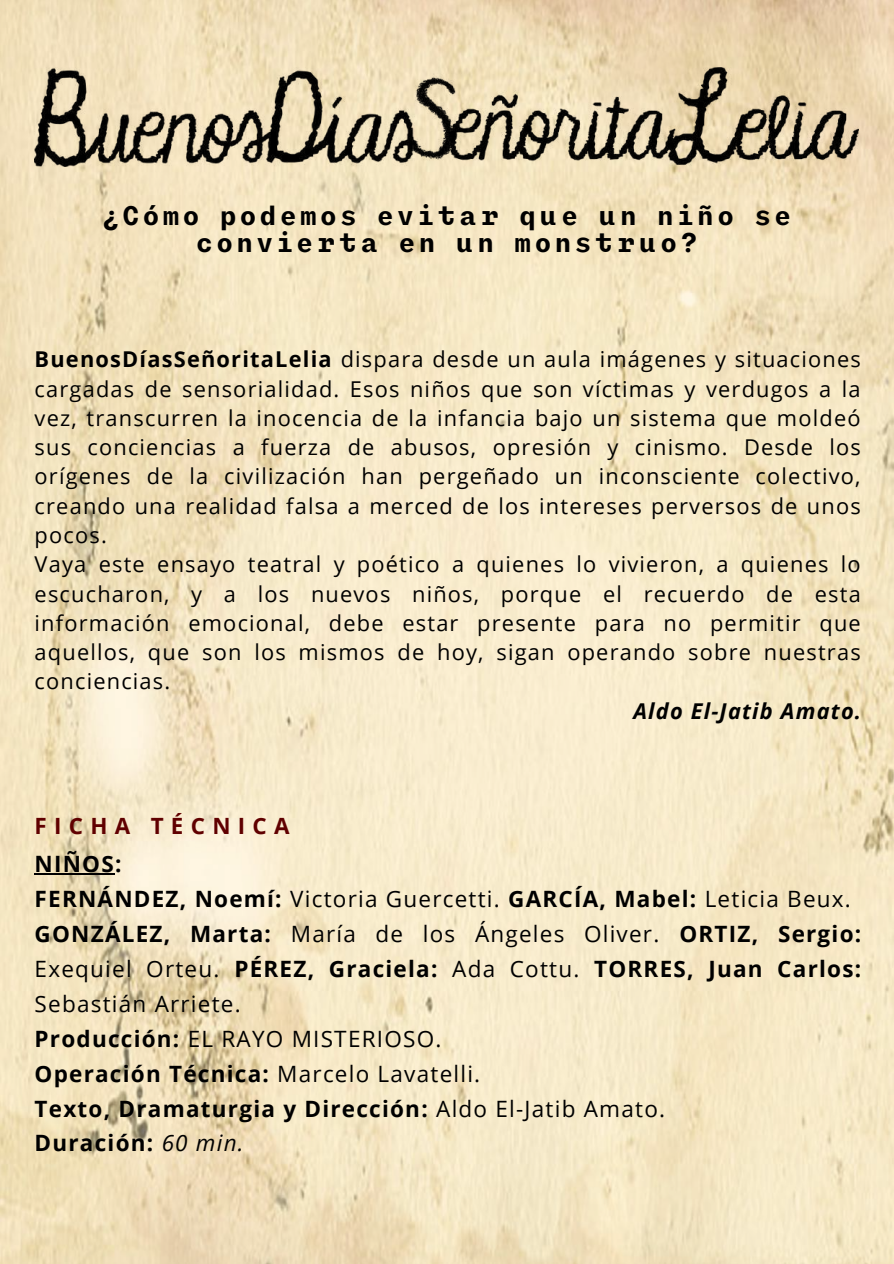
<style>
.page{position:relative;width:894px;height:1264px;background:#fff}
.page>*{position:absolute;margin:0;border:0;box-sizing:border-box;transform-origin:0 0}
.t1{font:700 27px/27px "Lazord Mono";letter-spacing:.13em;color:#000;text-align:center}
.t2{font:700 22.5px/34.8px "Open Sans";letter-spacing:.055em;color:#000}
.t3{font:700 22.35px "Open Sans";letter-spacing:.325em;color:#600000}
.t4{font:21.75px/29.2px "Open Sans";letter-spacing:.055em;color:#000}
.t5{font:italic 700 21.75px "Open Sans";letter-spacing:.055em;color:#000}
.s1{font-weight:700}
.s2{font-weight:400}
.s3{font-weight:400;font-style:italic}
</style>
<div class="page">
<img style="left:0;top:0;width:893px;height:1263px">
<img style="left:35px;top:67px;width:823px;height:99px">
<hr style="left:35px;top:873px;width:80px;height:1px;background:#000">
<p class="t1" style="left:102px;top:200px;width:689px">¿Cómo podemos evitar que un niño se convierta en un monstruo?</p>
<p class="t4" style="left:35px;top:344px;width:827px"><span class="s1">BuenosDíasSeñoritaLelia</span> dispara desde un aula imágenes y situaciones cargadas de sensorialidad. Esos niños que son víctimas y verdugos a la vez, transcurren la inocencia de la infancia bajo un sistema que moldeó sus conciencias a fuerza de abusos, opresión y cinismo. Desde los orígenes de la civilización han pergeñado un inconsciente colectivo, creando una realidad falsa a merced de los intereses perversos de unos pocos.<br>Vaya este ensayo teatral y poético a quienes lo vivieron, a quienes lo escucharon, y a los nuevos niños, porque el recuerdo de esta información emocional, debe estar presente para no permitir que aquellos, que son los mismos de hoy, sigan operando sobre nuestras conciencias.</p>
<p class="t5" style="left:633px;top:695px;width:229px">Aldo El-Jatib Amato.</p>
<p class="t3" style="left:35px;top:810px;width:256px">FICHA TÉCNICA</p>
<p class="t2" style="left:35px;top:846px;width:827px">NIÑOS:<br>FERNÁNDEZ, Noemí: <span class="s2">Victoria Guercetti.</span> GARCÍA, Mabel: <span class="s2">Leticia Beux.<br></span>GONZÁLEZ, Marta: <span class="s2">María de los Ángeles Oliver.</span> ORTIZ, Sergio:<br><span class="s2">Exequiel Orteu.</span> PÉREZ, Graciela: <span class="s2">Ada Cottu.</span> TORRES, Juan Carlos:<br><span class="s2">Sebastián Arriete.<br></span>Producción: <span class="s2">EL RAYO MISTERIOSO.<br></span>Operación Técnica: <span class="s2">Marcelo Lavatelli.<br></span>Texto, Dramaturgia y Dirección: <span class="s2">Aldo El-Jatib Amato.<br></span>Duración: <span class="s3">60 min.</span></p>
</div>
